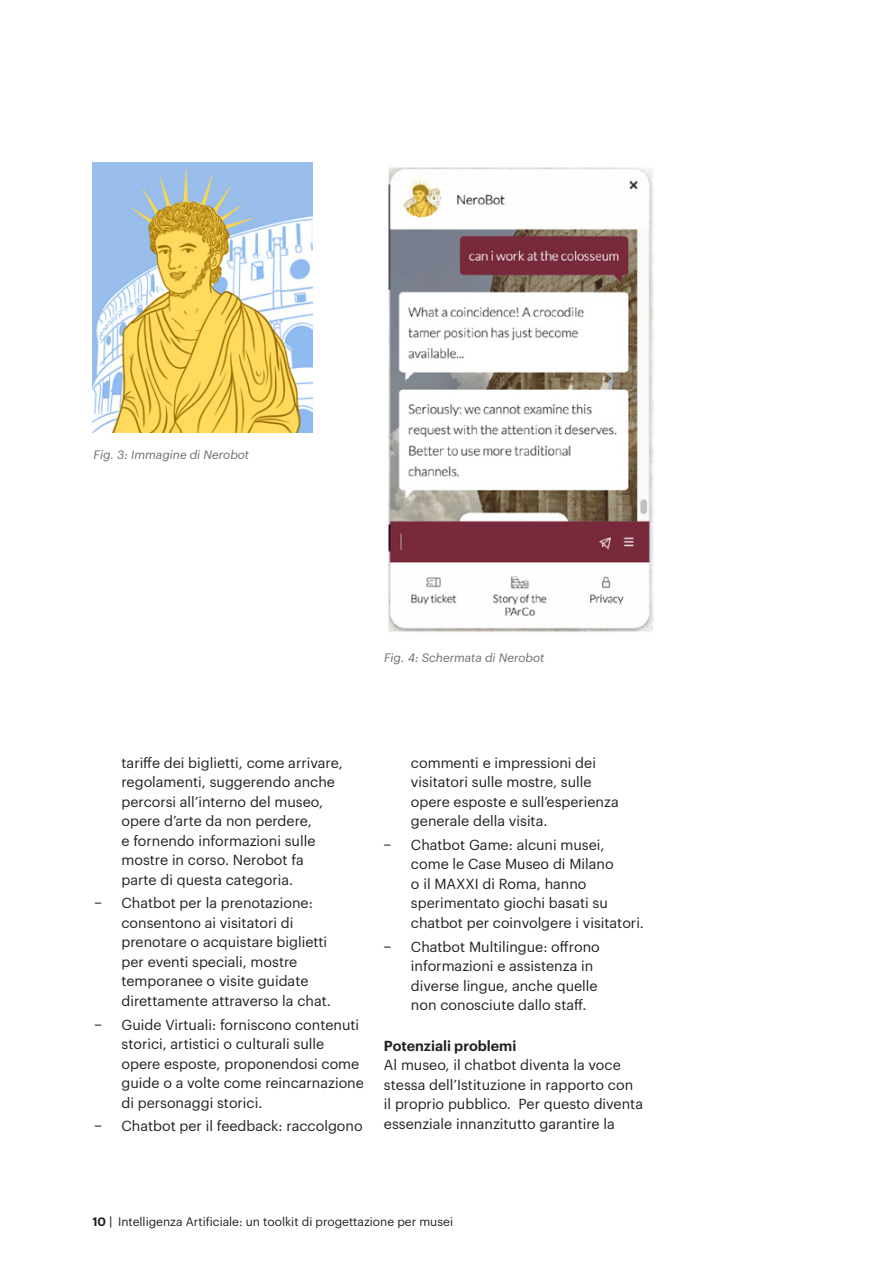
<style>
.page{position:relative;width:893px;height:1263px;background:#fff}
.page>*{position:absolute;margin:0;border:0;box-sizing:border-box;transform-origin:0 0}
.t1{font:14.25px/19.5px "Graphik";color:#231f20}
.t2{font:600 14.25px "Graphik";color:#231f20}
.t3{font:12px "Graphik";color:#231f20}
.t4{font:italic 12px "Graphik";color:#6c6d70}
.s1{font-weight:600}
.s2{font-family:"Druk";font-weight:500}
</style>
<div class="page">
<img style="left:388px;top:167px;width:266px;height:466px">
<img style="left:93px;top:162px;width:220px;height:270px">
<p class="t4" style="left:93px;top:445px;width:157px">Fig. 3: Immagine di Nerobot</p>
<p class="t4" style="left:384px;top:649px;width:162px">Fig. 4: Schermata di Nerobot</p>
<p class="t1" style="left:122px;top:752px;width:223px">tariffe dei biglietti, come arrivare, regolamenti, suggerendo anche percorsi all’interno del museo, opere d’arte da non perdere,<br>e fornendo informazioni sulle mostre in corso. Nerobot fa<br>parte di questa categoria.</p>
<p class="t1" style="left:94px;top:892px;width:9px">−</p>
<p class="t1" style="left:122px;top:892px;width:211px">Chatbot per la prenotazione: consentono ai visitatori di prenotare o acquistare biglietti per eventi speciali, mostre temporanee o visite guidate direttamente attraverso la chat.</p>
<p class="t1" style="left:94px;top:1013px;width:9px">−</p>
<p class="t1" style="left:122px;top:1013px;width:244px">Guide Virtuali: forniscono contenuti storici, artistici o culturali sulle opere esposte, proponendosi come guide o a volte come reincarnazione di personaggi storici.</p>
<p class="t1" style="left:94px;top:1115px;width:9px">−</p>
<p class="t1" style="left:122px;top:1115px;width:243px">Chatbot per il feedback: raccolgono</p>
<p class="t1" style="left:411px;top:751px;width:209px">commenti e impressioni dei visitatori sulle mostre, sulle opere esposte e sull’esperienza generale della visita.</p>
<p class="t1" style="left:384px;top:834px;width:9px">−</p>
<p class="t1" style="left:411px;top:834px;width:235px">Chatbot Game: alcuni musei, come le Case Museo di Milano<br>o il MAXXI di Roma, hanno sperimentato giochi basati su chatbot per coinvolgere i visitatori.</p>
<p class="t1" style="left:384px;top:935px;width:9px">−</p>
<p class="t1" style="left:411px;top:935px;width:190px">Chatbot Multilingue: offrono informazioni e assistenza in diverse lingue, anche quelle non conosciute dallo staff.</p>
<p class="t2" style="left:384px;top:1035px;width:134px">Potenziali problemi</p>
<p class="t1" style="left:384px;top:1054px;width:261px">Al museo, il chatbot diventa la voce stessa dell’Istituzione in rapporto con il proprio pubblico. Per questo diventa essenziale innanzitutto garantire la</p>
<p class="t3" style="left:92px;top:1213px;width:362px"><span class="s1">10</span> <span class="s2">|</span> Intelligenza Artificiale: un toolkit di progettazione per musei</p>
</div>
